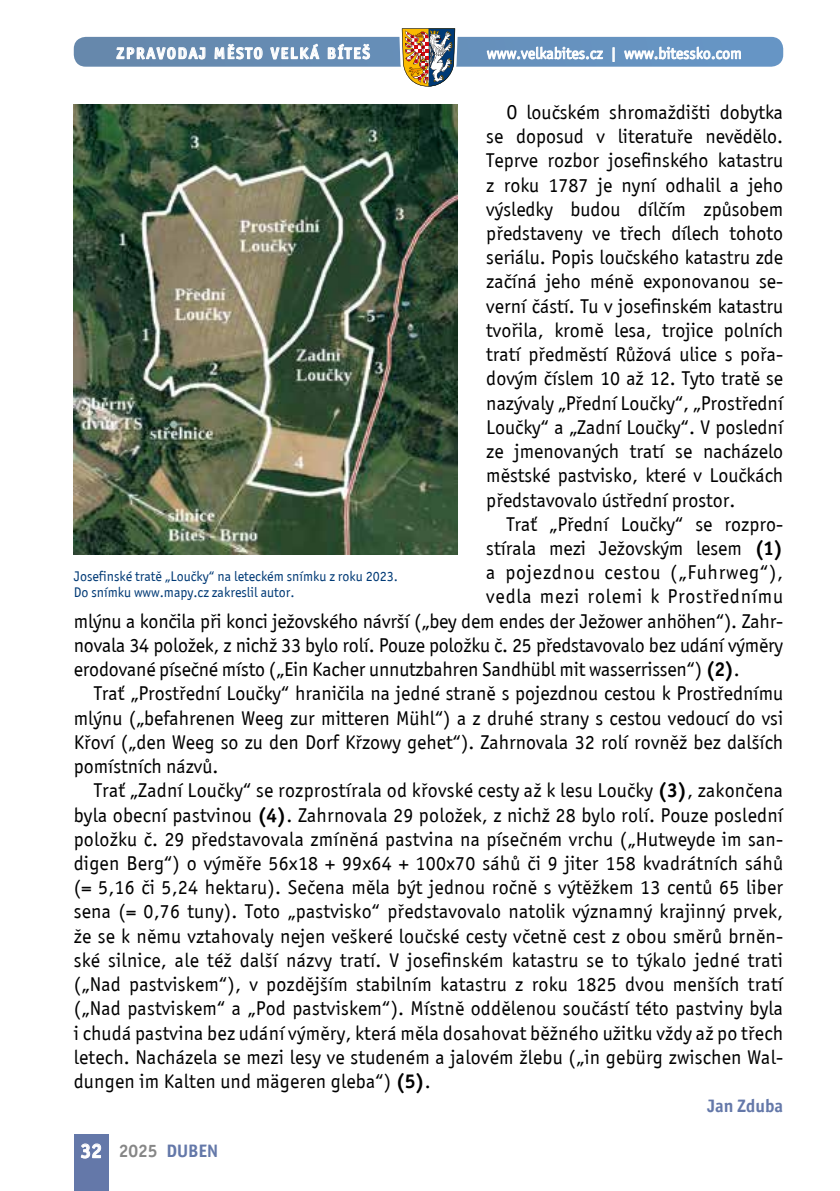
<style>
.page{position:relative;width:840px;height:1191px;background:#fff}
.page>*{position:absolute;margin:0;border:0;box-sizing:border-box;transform-origin:0 0}
.t1{font:20px/24.2px "Officina San Itc T";letter-spacing:.01em;color:#000;text-align:justify}
.t2{font:20px "Officina San Itc T";letter-spacing:-.01em;color:#000}
.t3{font:20px "Officina San Itc T";letter-spacing:.04em;color:#000}
.t4{font:700 18px "Officina San Itc T";color:#6478a9}
.t5{font:16px "Officina San Itc T";color:#fff}
.t6{font:700 16px "Officina San Itc T";letter-spacing:.1em;color:#fff}
.t7{font:14px/16.8px "Officina San Itc T";color:#003a76}
.s1{font-weight:700}
.s2{font-size:20px;color:#fff}
.s3{color:#878787}
</style>
<div class="page">
<svg style="left:74px;top:37px;width:708px;height:30px;background:#6991bb"></svg>
<div style="left:74px;top:1134px;width:34px;height:57px;background:#6478a9"></div>
<svg style="left:81px;top:1143px;width:20px;height:16px"></svg>
<svg style="left:116px;top:44px;width:89px;height:18px;background:#8ea8c3"></svg>
<svg style="left:214px;top:36px;width:48px;height:31px"></svg>
<svg style="left:270px;top:44px;width:49px;height:18px"></svg>
<svg style="left:328px;top:43px;width:42px;height:17px"></svg>
<svg style="left:486px;top:47px;width:116px;height:14px"></svg>
<svg style="left:612px;top:47px;width:2px;height:15px"></svg>
<svg style="left:624px;top:47px;width:116px;height:14px"></svg>
<img style="left:399px;top:28px;width:58px;height:59px">
<img style="left:74px;top:105px;width:383px;height:450px">
<p class="t6" style="left:116px;top:43px;width:255px">ZPRAVODAJ MĚSTO VELKÁ BÍTEŠ</p>
<p class="t5" style="left:486px;top:44px;width:256px">www.velkabites.cz | www.bitessko.com</p>
<p class="t1" style="left:486px;top:100px;width:298px;text-indent:20px">O loučském shromaždišti dobytka se doposud v literatuře nevědělo.<br>Teprve rozbor josefinského katastru z roku 1787 je nyní odhalil a jeho výsledky budou dílčím způsobem představeny ve třech dílech tohoto seriálu. Popis loučského katastru zde začíná jeho méně exponovanou se&shy;verní částí. Tu v josefinském katastru tvořila, kromě lesa, trojice polních tratí předměstí Růžová ulice s pořa&shy;dovým číslem 10 až 12. Tyto tratě se nazývaly „Přední Loučky“, „Prostřední Loučky“ a „Zadní Loučky“. V poslední ze jmenovaných tratí se nacházelo městské pastvisko, které v Loučkách představovalo ústřední prostor.</p>
<p class="t1" style="left:506px;top:512px;width:278px">Trať „Přední Loučky“ se rozpro-</p>
<p class="t1" style="left:486px;top:536px;width:298px">stírala mezi Ježovským lesem <span class="s1">(1)</span></p>
<p class="t3" style="left:486px;top:561px;width:298px">a pojezdnou cestou („Fuhrweg“),</p>
<p class="t3" style="left:486px;top:585px;width:298px">vedla mezi rolemi k Prostřednímu</p>
<p class="t2" style="left:74px;top:609px;width:710px">mlýnu a končila při konci ježovského návrší („bey dem endes der Ježower anhöhen“). Zahr-</p>
<p class="t2" style="left:74px;top:633px;width:710px">novala 34 položek, z nichž 33 bylo rolí. Pouze položku č. 25 představovalo bez udání výměry</p>
<p class="t2" style="left:74px;top:658px;width:667px">erodované písečné místo („Ein Kacher unnutzbahren Sandhübl mit wasserrissen“) <span class="s1">(2)</span>.</p>
<p class="t1" style="left:94px;top:681px;width:690px">Trať „Prostřední Loučky“ hraničila na jedné straně s pojezdnou cestou k Prostřednímu</p>
<p class="t1" style="left:74px;top:706px;width:710px">mlýnu („befahrenen Weeg zur mitteren Mühl“) a z druhé strany s cestou vedoucí do vsi</p>
<p class="t1" style="left:74px;top:730px;width:710px">Křoví („den Weeg so zu den Dorf Křzowy gehet“). Zahrnovala 32 rolí rovněž bez dalších</p>
<p class="t1" style="left:74px;top:754px;width:146px">pomístních názvů.</p>
<p class="t1" style="left:94px;top:778px;width:690px">Trať „Zadní Loučky“ se rozprostírala od křovské cesty až k lesu Loučky <span class="s1">(3)</span>, zakončena</p>
<p class="t1" style="left:74px;top:803px;width:710px">byla obecní pastvinou <span class="s1">(4)</span>. Zahrnovala 29 položek, z nichž 28 bylo rolí. Pouze poslední</p>
<p class="t1" style="left:74px;top:827px;width:710px">položku č. 29 představovala zmíněná pastvina na písečném vrchu („Hutweyde im san-</p>
<p class="t1" style="left:74px;top:851px;width:710px">digen Berg“) o výměře 56x18 + 99x64 + 100x70 sáhů či 9 jiter 158 kvadrátních sáhů</p>
<p class="t1" style="left:74px;top:875px;width:710px">(= 5,16 či 5,24 hektaru). Sečena měla být jednou ročně s výtěžkem 13 centů 65 liber</p>
<p class="t1" style="left:74px;top:899px;width:710px">sena (= 0,76 tuny). Toto „pastvisko“ představovalo natolik významný krajinný prvek,</p>
<p class="t1" style="left:74px;top:924px;width:710px">že se k němu vztahovaly nejen veškeré loučské cesty včetně cest z obou směrů brněn-</p>
<p class="t1" style="left:74px;top:948px;width:710px">ské silnice, ale též další názvy tratí. V josefinském katastru se to týkalo jedné trati</p>
<p class="t1" style="left:74px;top:972px;width:710px">(„Nad pastviskem“), v pozdějším stabilním katastru z roku 1825 dvou menších tratí</p>
<p class="t1" style="left:74px;top:996px;width:710px">(„Nad pastviskem“ a „Pod pastviskem“). Místně oddělenou součástí této pastviny byla</p>
<p class="t1" style="left:74px;top:1020px;width:710px">i chudá pastvina bez udání výměry, která měla dosahovat běžného užitku vždy až po třech</p>
<p class="t1" style="left:74px;top:1045px;width:710px">letech. Nacházela se mezi lesy ve studeném a jalovém žlebu („in gebürg zwischen Wal-</p>
<p class="t1" style="left:74px;top:1069px;width:358px">dungen im Kalten und mägeren gleba“) <span class="s1">(5)</span>.</p>
<p class="t4" style="left:707px;top:1095px;width:77px">JAN ZDUBA</p>
<p class="t7" style="left:74px;top:567px;width:325px">Josefinské tratě „Loučky“ na leteckém snímku z roku 2023.<br>Do snímku www.mapy.cz zakreslil autor.</p>
<p class="t4" style="left:80px;top:1139px;width:139px"><span class="s2">32</span> <span class="s3">2025</span> DUBEN</p>
</div>
